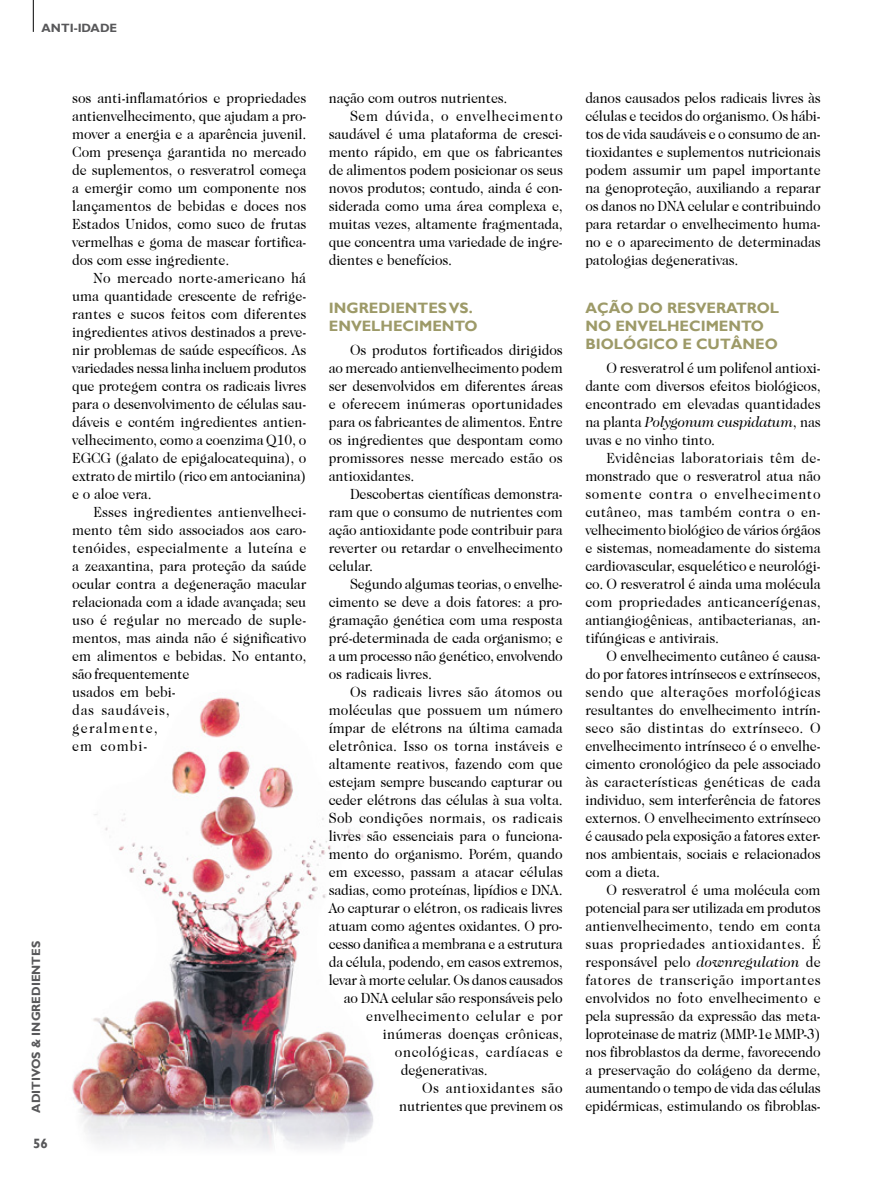
<style>
.page{position:relative;width:893px;height:1191px;background:#fff}
.page>*{position:absolute;margin:0;border:0;box-sizing:border-box;transform-origin:0 0}
.texto{font:15px/18px "Caslon 224 IT Cby BT";letter-spacing:-.01em;color:#000;text-align:justify;scale:.93 1}
.capitulos{font:700 15px/18px "Gill Sans";color:#9d9a68}
.texto-2{font:15px "Caslon 224 IT Cby BT";letter-spacing:.015em;color:#000;scale:.93 1}
.texto-3{font:15px "Caslon 224 IT Cby BT";letter-spacing:.01em;color:#000;scale:.93 1}
.texto-4{font:15px "Caslon 224 IT Cby BT";letter-spacing:.02em;color:#000;scale:.93 1}
.texto-5{font:15px "Caslon 224 IT Cby BT";letter-spacing:.03em;color:#000;scale:.93 1}
.texto-6{font:15px "Caslon 224 IT Cby BT";letter-spacing:.045em;color:#000;scale:.93 1}
.t1{font:700 13.5px "Gill Sans";color:#58585a}
.t2{font:700 12px "Gill Sans";color:#58585a}
.s1{font-family:"ITC Caslon 224";font-style:italic}
</style>
<div class="page">
<hr style="left:33px;top:0;width:1px;height:32px;background:#000">
<img style="left:72px;top:697px;width:302px;height:452px">
<p class="t2" style="left:42px;top:21px;width:77px">ANTI-IDADE</p>
<p class="t2" style="left:29px;top:1112px;width:173px;rotate:-90deg">ADITIVOS &amp; INGREDIENTES</p>
<p class="t1" style="left:33px;top:1135px;width:16px">56</p>
<p class="texto" style="left:72px;top:89px;width:253px">sos anti-inflamatórios e propriedades antienvelhecimento, que ajudam a pro&shy;mover a energia e a aparência juvenil.<br>Com presença garantida no mercado de suplementos, o resveratrol começa a emergir como um componente nos lançamentos de bebidas e doces nos Estados Unidos, como suco de frutas vermelhas e goma de mascar fortifica&shy;dos com esse ingrediente.</p>
<p class="texto" style="left:72px;top:269px;width:253px;text-indent:21px">No mercado norte-americano há uma quantidade crescente de refrige&shy;rantes e sucos feitos com diferentes ingredientes ativos destinados a preve&shy;nir problemas de saúde específicos. As variedades nessa linha incluem produtos que protegem contra os radicais livres para o desenvolvimento de células sau&shy;dáveis e contém ingredientes antien&shy;velhecimento, como a coenzima Q10, o EGCG (galato de epigalocatequina), o extrato de mirtilo (rico em antocianina) e o aloe vera.</p>
<p class="texto" style="left:72px;top:503px;width:253px;text-align:left;text-indent:21px">Esses ingredientes antienvelheci&shy;mento têm sido associados aos caro&shy;tenóides, especialmente a luteína e a zeaxantina, para proteção da saúde ocular contra a degeneração macular relacionada com a idade avançada; seu uso é regular no mercado de suple&shy;mentos, mas ainda não é significativo em alimentos e bebidas. No entanto, são frequentemente<br>usados em bebi-<br>das saudáveis,<br>geralmente,<br>em combi-</p>
<p class="texto" style="left:329px;top:89px;width:194px">nação com outros nutrientes.</p>
<p class="texto" style="left:329px;top:107px;width:253px;text-indent:21px">Sem dúvida, o envelhecimento saudável é uma plataforma de cresci&shy;mento rápido, em que os fabricantes de alimentos podem posicionar os seus novos produtos; contudo, ainda é con&shy;siderada como uma área complexa e, muitas vezes, altamente fragmentada, que concentra uma variedade de ingre&shy;dientes e benefícios.</p>
<p class="capitulos" style="left:329px;top:299px;width:150px">INGREDIENTES VS.<br>ENVELHECIMENTO</p>
<p class="texto" style="left:329px;top:341px;width:253px;text-indent:21px">Os produtos fortificados dirigidos ao mercado antienvelhecimento podem ser desenvolvidos em diferentes áreas e oferecem inúmeras oportunidades para os fabricantes de alimentos. Entre os ingredientes que despontam como promissores nesse mercado estão os antioxidantes.</p>
<p class="texto" style="left:329px;top:485px;width:253px;text-indent:21px">Descobertas científicas demonstra&shy;ram que o consumo de nutrientes com ação antioxidante pode contribuir para reverter ou retardar o envelhecimento celular.</p>
<p class="texto" style="left:329px;top:575px;width:253px;text-indent:21px">Segundo algumas teorias, o envelhe&shy;cimento se deve a dois fatores: a pro&shy;gramação genética com uma resposta pré-determinada de cada organismo; e a um processo não genético, envolvendo os radicais livres.</p>
<p class="texto-3" style="left:350px;top:683px;width:230px">Os radicais livres são átomos ou</p>
<p class="texto-3" style="left:329px;top:701px;width:253px">moléculas que possuem um número</p>
<p class="texto" style="left:329px;top:719px;width:253px">ímpar de elétrons na última camada</p>
<p class="texto-2" style="left:329px;top:737px;width:253px">eletrônica. Isso os torna instáveis e</p>
<p class="texto" style="left:329px;top:755px;width:253px">altamente reativos, fazendo com que</p>
<p class="texto" style="left:329px;top:773px;width:253px">estejam sempre buscando capturar ou</p>
<p class="texto" style="left:329px;top:791px;width:253px">ceder elétrons das células à sua volta.</p>
<p class="texto-4" style="left:329px;top:809px;width:253px">Sob condições normais, os radicais</p>
<p class="texto" style="left:329px;top:827px;width:253px">livres são essenciais para o funciona-</p>
<p class="texto" style="left:329px;top:845px;width:253px">mento do organismo. Porém, quando</p>
<p class="texto" style="left:329px;top:863px;width:253px">em excesso, passam a atacar células</p>
<p class="texto" style="left:329px;top:881px;width:253px">sadias, como proteínas, lipídios e DNA.</p>
<p class="texto" style="left:329px;top:899px;width:253px">Ao capturar o elétron, os radicais livres</p>
<p class="texto" style="left:329px;top:917px;width:253px">atuam como agentes oxidantes. O pro-</p>
<p class="texto" style="left:329px;top:935px;width:253px">cesso danifica a membrana e a estrutura</p>
<p class="texto" style="left:329px;top:953px;width:253px">da célula, podendo, em casos extremos,</p>
<p class="texto" style="left:329px;top:971px;width:253px">levar à morte celular. Os danos causados</p>
<p class="texto" style="left:344px;top:989px;width:237px">ao DNA celular são responsáveis pelo</p>
<p class="texto-5" style="left:366px;top:1007px;width:213px">envelhecimento celular e por</p>
<p class="texto-2" style="left:383px;top:1025px;width:195px">inúmeras doenças crônicas,</p>
<p class="texto-6" style="left:395px;top:1043px;width:182px">oncológicas, cardíacas e</p>
<p class="texto" style="left:401px;top:1061px;width:95px">degenerativas.</p>
<p class="texto" style="left:399px;top:1079px;width:177px;text-align:right">Os antioxidantes são nutrientes que previnem os</p>
<p class="texto" style="left:585px;top:89px;width:255px">danos causados pelos radicais livres às células e tecidos do organismo. Os hábi&shy;tos de vida saudáveis e o consumo de an&shy;tioxidantes e suplementos nutricionais podem assumir um papel importante na genoproteção, auxiliando a reparar os danos no DNA celular e contribuindo para retardar o envelhecimento huma&shy;no e o aparecimento de determinadas patologias degenerativas.</p>
<p class="capitulos" style="left:585px;top:299px;width:195px">AÇÃO DO RESVERATROL<br>NO ENVELHECIMENTO<br>BIOLÓGICO E CUTÂNEO</p>
<p class="texto" style="left:585px;top:359px;width:255px;text-indent:21px">O resveratrol é um polifenol antioxi&shy;dante com diversos efeitos biológicos, encontrado em elevadas quantidades na planta <span class="s1">Polygonum cuspidatum</span>, nas uvas e no vinho tinto.</p>
<p class="texto" style="left:585px;top:449px;width:255px;text-indent:21px">Evidências laboratoriais têm de&shy;monstrado que o resveratrol atua não somente contra o envelhecimento cutâneo, mas também contra o en&shy;velhecimento biológico de vários órgãos e sistemas, nomeadamente do sistema cardiovascular, esquelético e neurológi&shy;co. O resveratrol é ainda uma molécula com propriedades anticancerígenas, antiangiogênicas, antibacterianas, an&shy;tifúngicas e antivirais.</p>
<p class="texto" style="left:585px;top:647px;width:255px;text-indent:21px">O envelhecimento cutâneo é causa&shy;do por fatores intrínsecos e extrínsecos, sendo que alterações morfológicas resultantes do envelhecimento intrín&shy;seco são distintas do extrínseco. O envelhecimento intrínseco é o envelhe&shy;cimento cronológico da pele associado às características genéticas de cada individuo, sem interferência de fatores externos. O envelhecimento extrínseco é causado pela exposição a fatores exter&shy;nos ambientais, sociais e relacionados com a dieta.</p>
<p class="texto" style="left:585px;top:881px;width:255px;text-indent:21px">O resveratrol é uma molécula com potencial para ser utilizada em produtos antienvelhecimento, tendo em conta suas propriedades antioxidantes. É responsável pelo <span class="s1">downregulation</span> de fatores de transcrição importantes envolvidos no foto envelhecimento e pela supressão da expressão das meta&shy;loproteinase de matriz (MMP-1e MMP-3) nos fibroblastos da derme, favorecendo a preservação do colágeno da derme, aumentando o tempo de vida das células epidérmicas, estimulando os fibroblas-</p>
</div>
